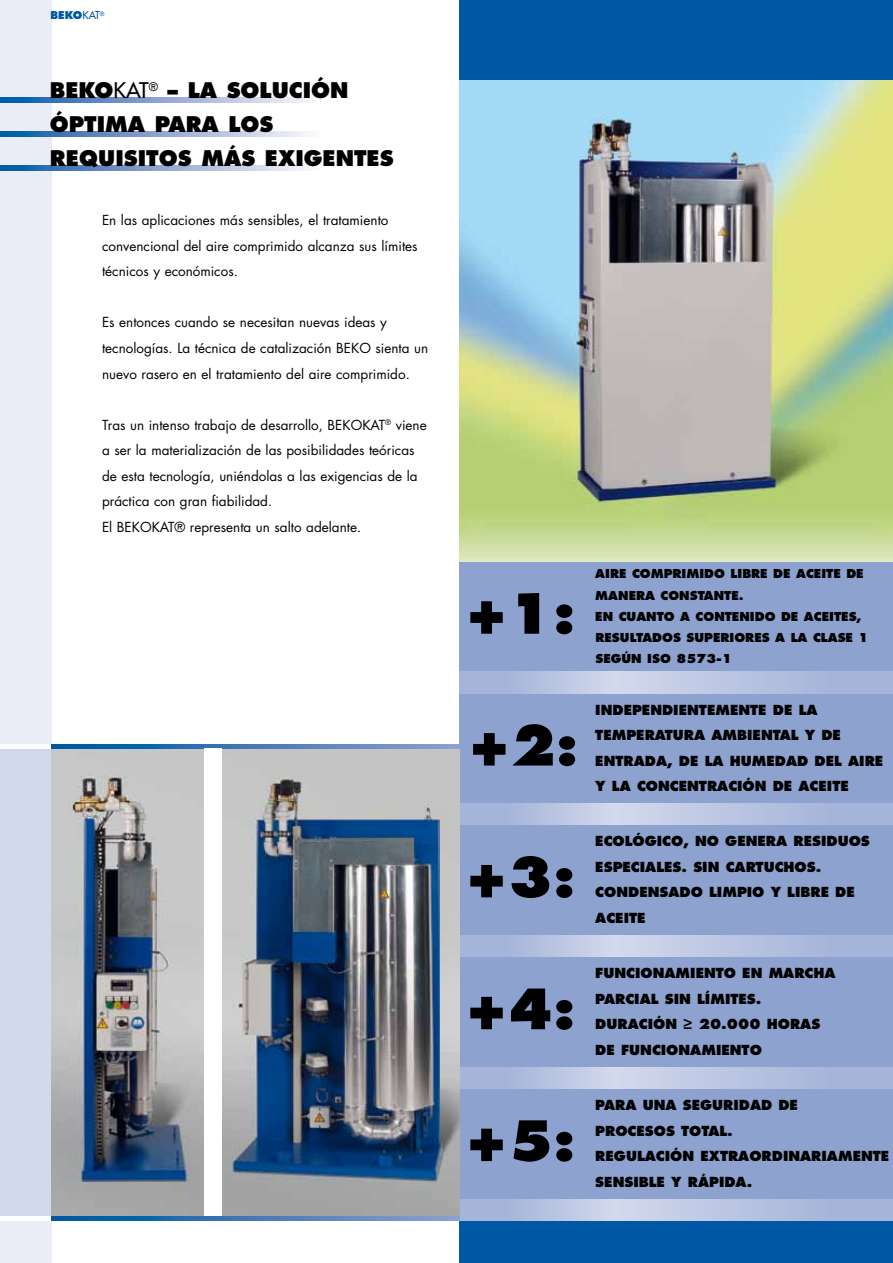
<style>
.page{position:relative;width:893px;height:1263px;background:#fff}
.page>*{position:absolute;margin:0;border:0;box-sizing:border-box;transform-origin:0 0}
.t1{font:800 54px "Futura Std";color:#000}
.t2{font:800 21px/34px "Futura Std";color:#000}
.t3{font:13.5px/25.5px "Futura Std";color:#000}
.t4{font:800 13.5px/25.5px "Futura Std";color:#000}
.t5{font:800 12px/21.3px "Futura Std";color:#000}
.t6{font:800 10.5px "Futura Std";color:#0057a3}
.s1{font-weight:500}
</style>
<div class="page">
<div style="left:459px;top:1220px;width:434px;height:43px;background:#0057a3"></div>
<div style="left:0;top:0;width:51px;height:1263px;background:#eaecf6"></div>
<svg style="left:0;top:98px;width:308px;height:4px"></svg>
<svg style="left:0;top:132px;width:308px;height:4px"></svg>
<div style="left:459px;top:561px;width:434px;height:638px;background:#8da2cf"></div>
<svg style="left:459px;top:804px;width:434px;height:21px;background:#b6c2e0"></svg>
<svg style="left:459px;top:672px;width:434px;height:21px;background:#b6c1e0"></svg>
<svg style="left:459px;top:935px;width:434px;height:22px;background:#b6c2e0"></svg>
<svg style="left:459px;top:1067px;width:434px;height:22px;background:#b6c1e0"></svg>
<svg style="left:459px;top:1199px;width:434px;height:21px;background:#b6c1e0"></svg>
<div style="left:459px;top:0;width:434px;height:81px;background:#0057a3"></div>
<img style="left:459px;top:81px;width:434px;height:480px">
<hr style="left:0;top:1216px;width:51px;height:4px;background:#fff">
<div style="left:0;top:746px;width:51px;height:470px;background:#d3d9ec"></div>
<svg style="left:0;top:166px;width:308px;height:4px"></svg>
<hr style="left:0;top:744px;width:51px;height:4px;background:#fff">
<img style="left:51px;top:748px;width:408px;height:468px">
<svg style="left:51px;top:744px;width:408px;height:4px;background:#4079b7"></svg>
<svg style="left:51px;top:1216px;width:408px;height:4px;background:#4079b7"></svg>
<div style="left:204px;top:748px;width:17px;height:468px;background:#fff"></div>
<p class="t6" style="left:50px;top:9px;width:56px">BEKO<span class="s1">KAT</span><sup>®</sup></p>
<h2 class="t2" style="left:50px;top:73px;width:300px">BEKO<span class="s1">KAT</span><sup>®</sup> – LA SOLUCIÓN<br>ÓPTIMA PARA LOS<br>REQUISITOS</h2>
<h2 class="t2" style="left:201px;top:141px;width:19px">MÁS</h2>
<h2 class="t2" style="left:265px;top:141px;width:130px">EXIGENTES</h2>
<p class="t3" style="left:102px;top:208px;width:317px">En las aplicaciones más sensibles, el tratamiento convencional del aire comprimido alcanza sus límites técnicos y económicos.</p>
<p class="t3" style="left:102px;top:310px;width:328px">Es entonces cuando se necesitan nuevas ideas y tecnologías. La técnica de catalización BEKO sienta un nuevo rasero en el tratamiento del aire comprimido.</p>
<p class="t3" style="left:102px;top:412px;width:326px">Tras un intenso trabajo de desarrollo, BEKOKAT<sup>®</sup> viene a ser la materialización de las posibilidades teóricas de esta tecnología, uniéndolas a las exigencias de la práctica con gran fiabilidad.<br>El BEKOKAT® representa un salto adelante.</p>
<h1 class="t1" style="left:465px;top:579px;width:112px">+1:</h1>
<h1 class="t1" style="left:468px;top:711px;width:112px">+2:</h1>
<h1 class="t1" style="left:465px;top:843px;width:112px">+3:</h1>
<h1 class="t1" style="left:465px;top:975px;width:112px">+4:</h1>
<h1 class="t1" style="left:465px;top:1106px;width:112px">+5:</h1>
<p class="t5" style="left:595px;top:563px;width:270px">AIRE COMPRIMIDO LIBRE DE ACEITE DE<br>MANERA CONSTANTE.<br>EN CUANTO</p>
<p class="t5" style="left:680px;top:606px;width:26px">A CONTENIDO</p>
<p class="t5" style="left:781px;top:606px;width:32px">DE ACEITES</p>
<p class="t5" style="left:857px;top:606px;width:6px">,</p>
<p class="t5" style="left:595px;top:627px;width:10px">RESULTADOS</p>
<p class="t5" style="left:686px;top:627px;width:10px">SUPERIORES</p>
<p class="t5" style="left:775px;top:627px;width:47px">ALA CLASE</p>
<p class="t5" style="left:859px;top:627px;width:11px">1</p>
<p class="t5" style="left:595px;top:648px;width:10px">SEG</p>
<p class="t5" style="left:621px;top:648px;width:112px">ÚN ISO 8573-1</p>
<p class="t4" style="left:595px;top:697px;width:290px">INDEPENDIENTEMENTE DE LA<br>TEMPERATURA AMBIENTAL Y DE<br>ENTRADA, DE LA HUMEDAD DEL AIRE<br>Y LA CONCENTRACIÓN DE ACEITE</p>
<p class="t4" style="left:595px;top:828px;width:276px">ECOLÓGICO, NO GENERA RESIDUOS<br>ESPECIALES. SIN CARTUCHOS.<br>CONDENSADO LIMPIO Y LIBRE DE<br>ACEITE</p>
<p class="t4" style="left:595px;top:960px;width:242px">FUNCIONAMIENTO EN MARCHA<br>PARCIAL SIN LÍMITES.<br>DURACIÓN ≥ 20.000 HORAS<br>DE FUNCIONAMIENTO</p>
<p class="t4" style="left:595px;top:1092px;width:204px;text-indent:87px">SEGURIDAD DE<br>PROCESOS TOTAL</p>
<p class="t4" style="left:595px;top:1118px;width:296px;text-indent:132px">.<br>REGULACIÓN EXTRAORDINARIAMENTE<br>SENSIBLE Y RÁPIDA.</p>
<p class="t4" style="left:595px;top:1092px;width:12px">PARA</p>
<p class="t4" style="left:643px;top:1092px;width:13px">UNA</p>
</div>
